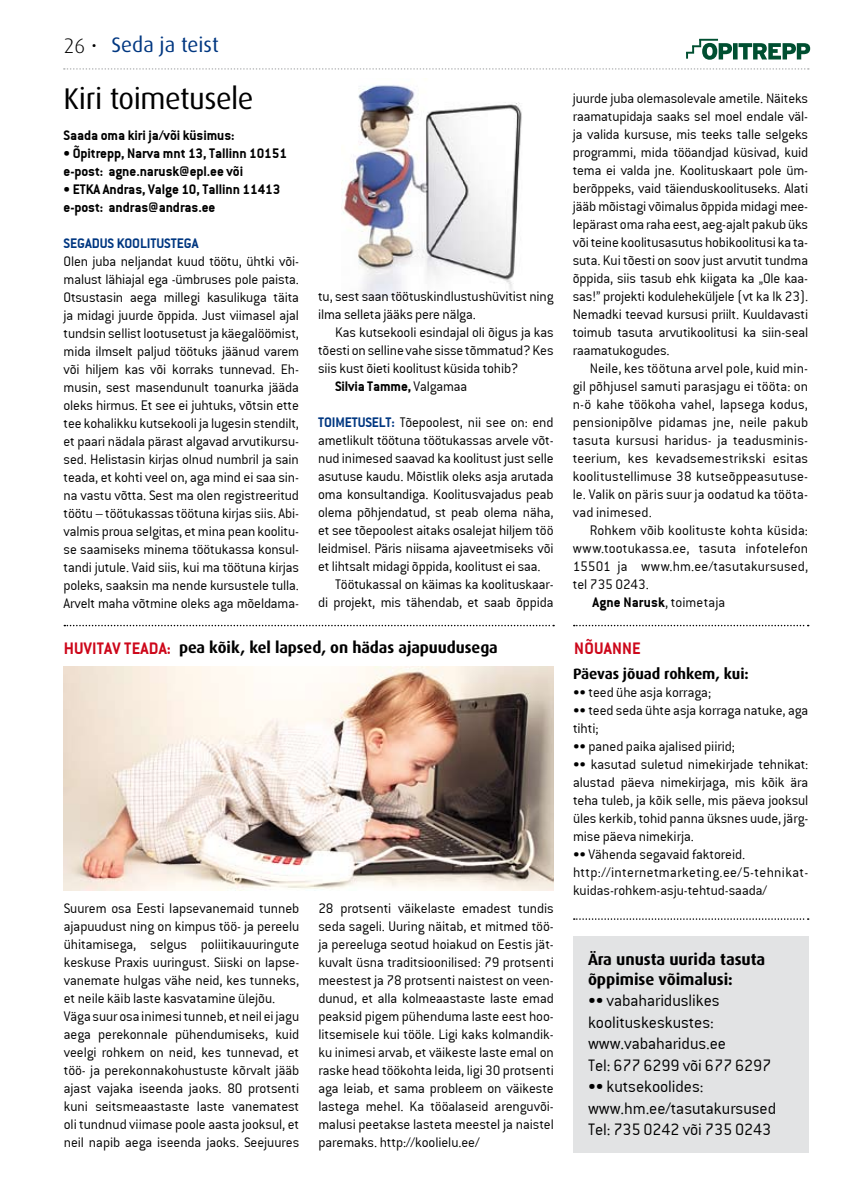
<style>
.page{position:relative;width:851px;height:1191px;background:#fff}
.page>*{position:absolute;margin:0;border:0;box-sizing:border-box;transform-origin:0 0}
.t1{font:30px "Dax";letter-spacing:-.015em;color:#000}
.t2{font:21px "Dax";color:#003781}
.t3{font:18px "Conduit ITCTT Bold";letter-spacing:.01em;color:#cd071a}
.t4{font:17.85px/21.5px "Conduit ITCTT Light";letter-spacing:-.005em;color:#000}
.t5{font:700 16.2px/19.5px "Dax";letter-spacing:-.005em;color:#000}
.t6{font:700 15.9px "Dax";letter-spacing:-.005em;color:#000}
.t7{font:15px/18px "Conduit ITCTT Light";letter-spacing:-.005em;color:#000;text-align:justify}
.t8{font:15px/18px "Conduit ITCTT Bold";letter-spacing:-.005em;color:#000}
.t9{font:15px "Conduit ITCTT Bold";letter-spacing:-.005em;color:#003781}
.t10{font:700 15px "Dax";letter-spacing:-.005em;color:#000}
.s1{font-weight:300;color:#000}
.s2{font-family:"Conduit ITCTT Light"}
.s3{font-family:"Conduit ITCTT Bold";color:#003781}
</style>
<div class="page">
<svg style="left:64px;top:68px;width:744px;height:2px"></svg>
<svg style="left:686px;top:39px;width:124px;height:21px"></svg>
<div style="left:573px;top:936px;width:235px;height:216px;background:#e2e3e4"></div>
<img style="left:341px;top:85px;width:181px;height:212px">
<svg style="left:64px;top:625px;width:490px;height:1px"></svg>
<svg style="left:573px;top:625px;width:235px;height:1px"></svg>
<svg style="left:573px;top:918px;width:235px;height:1px"></svg>
<img style="left:64px;top:666px;width:489px;height:224px">
<h2 class="t2" style="left:64px;top:33px;width:156px"><span class="s1">26 •</span> Seda ja teist</h2>
<h1 class="t1" style="left:64px;top:82px;width:191px">Kiri toimetusele</h1>
<p class="t8" style="left:64px;top:126px;width:172px">Saada oma kiri ja/või küsimus:</p>
<p class="t8" style="left:64px;top:144px;width:225px">• Õpitrepp, Narva mnt 13, Tallinn 10151 e-post: agne.narusk@epl.ee või</p>
<p class="t8" style="left:64px;top:180px;width:218px">• ETKA Andras, Valge 10, Tallinn 11413 e-post: andras@andras.ee</p>
<p class="t9" style="left:64px;top:234px;width:15px">Segad</p>
<p class="t9" style="left:100px;top:234px;width:73px">uskoo litustega</p>
<p class="t7" style="left:64px;top:252px;width:237px">Olen juba neljandat kuud töötu, ühtki või&shy;malust lähiajal ega -ümbruses pole paista.<br>Otsustasin aega millegi kasulikuga täita ja midagi juurde õppida. Just viimasel ajal tundsin sellist lootusetust ja käegalöömist, mida ilmselt paljud töötuks jäänud varem või hiljem kas või korraks tunnevad. Eh&shy;musin, sest masendunult toanurka jääda oleks hirmus. Et see ei juhtuks, võtsin ette tee kohalikku kutsekooli ja lugesin stendilt, et paari nädala pärast algavad arvutikursu&shy;sed. Helistasin kirjas olnud numbril ja sain teada, et kohti veel on, aga mind ei saa sin&shy;na vastu võtta. Sest ma olen registreeritud töötu – töötukassas töötuna kirjas siis. Abi&shy;valmis proua selgitas, et mina pean koolitu&shy;se saamiseks minema töötukassa konsul&shy;tandi jutule. Vaid siis, kui ma töötuna kirjas poleks, saaksin ma nende kursustele tulla.<br>Arvelt maha võtmine oleks aga mõeldama-</p>
<p class="t7" style="left:318px;top:287px;width:237px">tu, sest saan töötuskindlustushüvitist ning ilma selleta jääks pere nälga.</p>
<p class="t7" style="left:318px;top:323px;width:237px;text-indent:17px">Kas kutsekooli esindajal oli õigus ja kas tõesti on selline vahe sisse tõmmatud? Kes siis kust õieti koolitust küsida tohib?</p>
<p class="t8" style="left:335px;top:377px;width:134px">Silvia Tamme, <span class="s2">Valgamaa</span></p>
<p class="t9" style="left:318px;top:413px;width:14px">Toimetuselt</p>
<p class="t7" style="left:391px;top:413px;width:163px"><span class="s3">:</span> Tõepoolest, nii see on: end</p>
<p class="t7" style="left:318px;top:431px;width:237px">ametlikult töötuna töötukassas arvele võt-</p>
<p class="t7" style="left:318px;top:449px;width:237px">nud inimesed saavad ka koolitust just selle</p>
<p class="t7" style="left:318px;top:467px;width:237px">asutuse kaudu. Mõistlik oleks asja arutada</p>
<p class="t7" style="left:318px;top:485px;width:237px">oma konsultandiga. Koolitusvajadus peab</p>
<p class="t7" style="left:318px;top:503px;width:237px">olema põhjendatud, st peab olema näha,</p>
<p class="t7" style="left:318px;top:521px;width:237px">et see tõepoolest aitaks osalejat hiljem töö</p>
<p class="t7" style="left:318px;top:539px;width:237px">leidmisel. Päris niisama ajaveetmiseks või</p>
<p class="t7" style="left:318px;top:557px;width:224px">et lihtsalt midagi õppida, koolitust ei saa.</p>
<p class="t7" style="left:335px;top:575px;width:220px">Töötukassal on käimas ka koolituskaar-</p>
<p class="t7" style="left:318px;top:593px;width:237px">di projekt, mis tähendab, et saab õppida</p>
<p class="t3" style="left:64px;top:637px;width:109px">HUVITAV TEADA:</p>
<p class="t6" style="left:179px;top:638px;width:320px">pea kõik, kel lapsed, on hädas ajapuudusega</p>
<p class="t7" style="left:64px;top:899px;width:237px;text-align:left">Suurem osa Eesti lapsevanemaid tunneb ajapuudust ning on kimpus töö- ja pereelu ühitamisega, selgus poliitikauuringute keskuse Praxis uuringust. Siiski on lapse&shy;vanemate hulgas vähe neid, kes tunneks, et neile käib laste kasvatamine ülejõu.<br>Väga suur osa inimesi tunneb, et neil ei jagu aega perekonnale pühendumiseks, kuid veelgi rohkem on neid, kes tunnevad, et töö- ja perekonnakohustuste kõrvalt jääb ajast vajaka iseenda jaoks. 80 protsenti kuni seitsmeaastaste laste vanematest oli tundnud viimase poole aasta jooksul, et neil napib aega iseenda jaoks. Seejuures</p>
<p class="t7" style="left:318px;top:899px;width:237px">28 protsenti väikelaste emadest tundis seda sageli. Uuring näitab, et mitmed töö&shy;ja pereeluga seotud hoiakud on Eestis jät&shy;kuvalt üsna traditsioonilised: 79 protsenti meestest ja 78 protsenti naistest on veen&shy;dunud, et alla kolmeaastaste laste emad peaksid pigem pühenduma laste eest hoo&shy;litsemisele kui tööle. Ligi kaks kolmandik&shy;ku inimesi arvab, et väikeste laste emal on raske head töökohta leida, ligi 30 protsenti aga leiab, et sama probleem on väikeste lastega mehel. Ka tööalaseid arenguvõi&shy;malusi peetakse lasteta meestel ja naistel paremaks. http://koolielu.ee/</p>
<p class="t7" style="left:572px;top:89px;width:237px">juurde juba olemasolevale ametile. Näiteks raamatupidaja saaks sel moel endale väl&shy;ja valida kursuse, mis teeks talle selgeks programmi, mida tööandjad küsivad, kuid tema ei valda jne. Koolituskaart pole üm&shy;berõppeks, vaid täienduskoolituseks. Alati jääb mõistagi võimalus õppida midagi mee&shy;lepärast oma raha eest, aeg-ajalt pakub üks või teine koolitusasutus hobikoolitusi ka ta&shy;suta. Kui tõesti on soov just arvutit tundma õppida, siis tasub ehk kiigata ka „Ole kaa&shy;sas!” projekti koduleheküljele (vt ka lk 23).<br>Nemadki teevad kursusi priilt. Kuuldavasti toimub tasuta arvutikoolitusi ka siin-seal raamatukogudes.</p>
<p class="t7" style="left:572px;top:359px;width:237px;text-indent:17px">Neile, kes töötuna arvel pole, kuid min&shy;gil põhjusel samuti parasjagu ei tööta: on n-ö kahe töökoha vahel, lapsega kodus, pensionipõlve pidamas jne, neile pakub tasuta kursusi haridus- ja teadusminis&shy;teerium, kes kevadsemestrikski esitas koolitustellimuse 38 kutseõppeasutuse&shy;le. Valik on päris suur ja oodatud ka tööta&shy;vad inimesed.</p>
<p class="t7" style="left:572px;top:521px;width:237px;text-indent:17px">Rohkem võib koolituste kohta küsida: www.tootukassa.ee, tasuta infotelefon 15501 ja www.hm.ee/tasutakursused, tel 735 0243.</p>
<p class="t8" style="left:592px;top:593px;width:134px">Agne Narusk<span class="s2">, toimetaja</span></p>
<p class="t3" style="left:574px;top:637px;width:68px">NÕUANNE</p>
<p class="t10" style="left:573px;top:665px;width:177px">Päevas jõuad rohkem, kui:</p>
<p class="t7" style="left:573px;top:683px;width:140px">•• teed ühe asja korraga;</p>
<p class="t7" style="left:573px;top:701px;width:237px">•• teed seda ühte asja korraga natuke, aga tihti;</p>
<p class="t7" style="left:573px;top:737px;width:163px">•• paned paika ajalised piirid;</p>
<p class="t7" style="left:573px;top:755px;width:237px">•• kasutad suletud nimekirjade tehnikat: alustad päeva nimekirjaga, mis kõik ära teha tuleb, ja kõik selle, mis päeva jooksul üles kerkib, tohid panna üksnes uude, järg&shy;mise päeva nimekirja.</p>
<p class="t7" style="left:573px;top:845px;width:237px;text-align:left">•• Vähenda segavaid faktoreid. http://internetmarketing.ee/5-tehnikat&shy;kuidas-rohkem-asju-tehtud-saada/</p>
<p class="t5" style="left:588px;top:950px;width:179px">Ära unusta uurida tasuta õppimise võimalusi:</p>
<p class="t4" style="left:588px;top:990px;width:185px">•• vabahariduslikes koolituskeskustes: www.vabaharidus.ee<br>Tel: 677 6299 või 677 6297</p>
<p class="t4" style="left:588px;top:1075px;width:189px">•• kutsekoolides: www.hm.ee/tasutakursused<br>Tel: 735 0242 või 735 0243</p>
</div>
